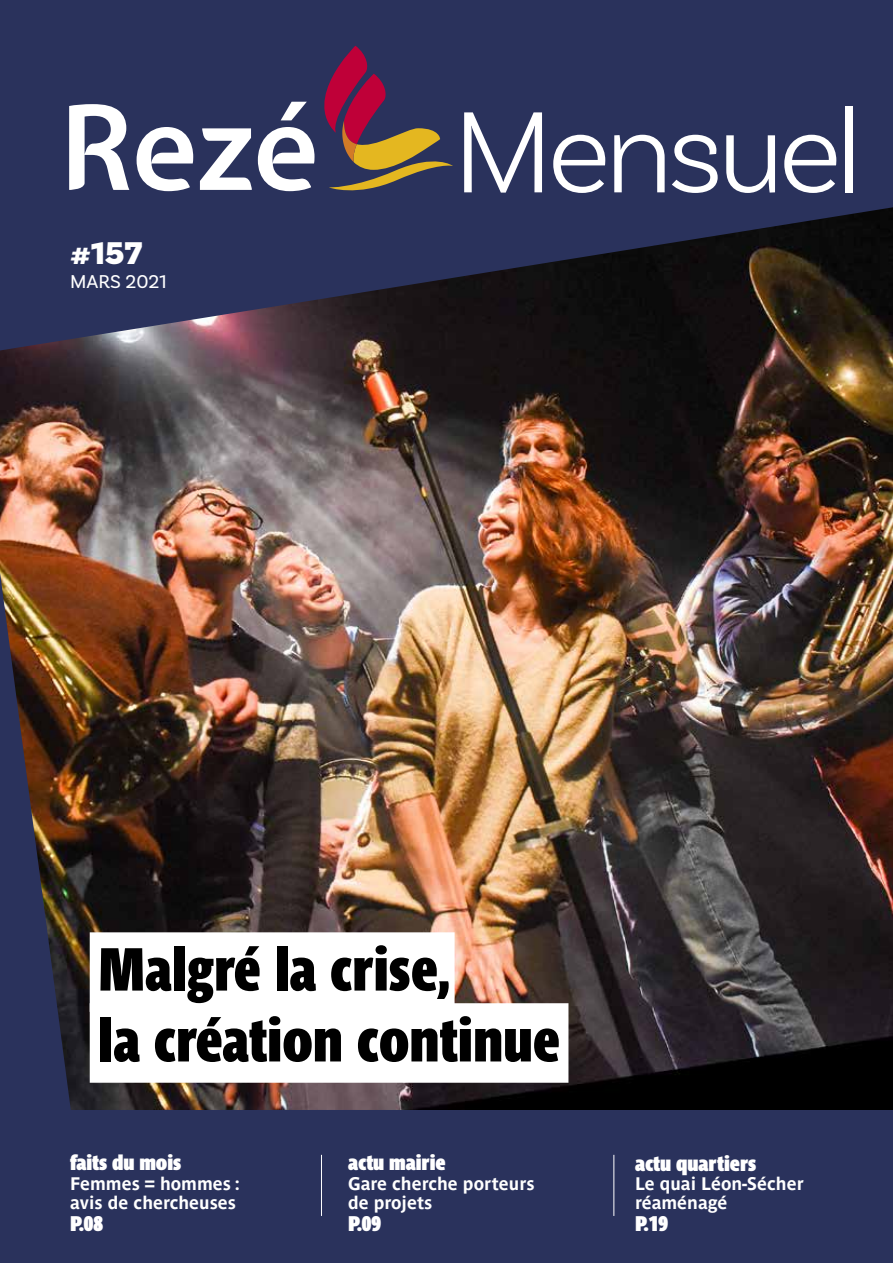
<style>
.page{position:relative;width:893px;height:1263px;background:#fff}
.page>*{position:absolute;margin:0;border:0;box-sizing:border-box;transform-origin:0 0}
.t1{font:300 121.8px "Basic Sans";letter-spacing:-.05em;color:#fff}
.TITRE{font:60px "Parisine Std Comp Sombre";color:#000}
.t2{font:900 33px "Basic Sans";color:#fff}
.SURTITRE-_appel{font:700 21px "Parisine Std Comp Sombre";color:#fff}
.PAGE_-_appel{font:700 21px "Parisine Std Comp Sombre";color:#fff}
.t3{font:19.5px "Basic Sans";color:#fff}
.TEXTE_COURANT_-_appe{font:700 18px/19.2px "Parisine Std";color:#fff}
</style>
<div class="page">
<img style="left:0;top:0;width:893px;height:1263px">
<div style="left:90px;top:932px;width:365px;height:80px;background:#fff"></div>
<div style="left:90px;top:1003px;width:478px;height:80px;background:#fff"></div>
<svg style="left:69px;top:104px;width:60px;height:86px"></svg>
<svg style="left:200px;top:128px;width:52px;height:62px"></svg>
<svg style="left:137px;top:127px;width:56px;height:64px"></svg>
<svg style="left:258px;top:46px;width:195px;height:152px;background:#5d4a5e"></svg>
<hr style="left:321px;top:1155px;width:1px;height:61px;background:#fff">
<hr style="left:613px;top:1155px;width:1px;height:61px;background:#fff">
<p class="t2" style="left:70px;top:233px;width:74px">#157</p>
<p class="t3" style="left:70px;top:270px;width:98px">MARS 2021</p>
<p class="t1" style="left:453px;top:79px;width:411px">Mensuel</p>
<p class="TITRE" style="left:98px;top:934px;width:354px">Malgré la crise,</p>
<p class="TITRE" style="left:98px;top:1004px;width:463px">la création continue</p>
<p class="SURTITRE-_appel" style="left:70px;top:1150px;width:113px">faits du mois</p>
<p class="TEXTE_COURANT_-_appe" style="left:70px;top:1173px;width:171px">Femmes = hommes : avis de chercheuses</p>
<p class="PAGE_-_appel" style="left:70px;top:1211px;width:34px">P.08</p>
<p class="SURTITRE-_appel" style="left:348px;top:1150px;width:99px">actu mairie</p>
<p class="TEXTE_COURANT_-_appe" style="left:348px;top:1173px;width:188px">Gare cherche porteurs de projets</p>
<p class="PAGE_-_appel" style="left:348px;top:1211px;width:34px">P.09</p>
<p class="SURTITRE-_appel" style="left:635px;top:1150px;width:123px">actu quartiers</p>
<p class="TEXTE_COURANT_-_appe" style="left:635px;top:1174px;width:170px">Le quai Léon-Sécher réaménagé</p>
<p class="PAGE_-_appel" style="left:635px;top:1211px;width:34px">P.19</p>
</div>
